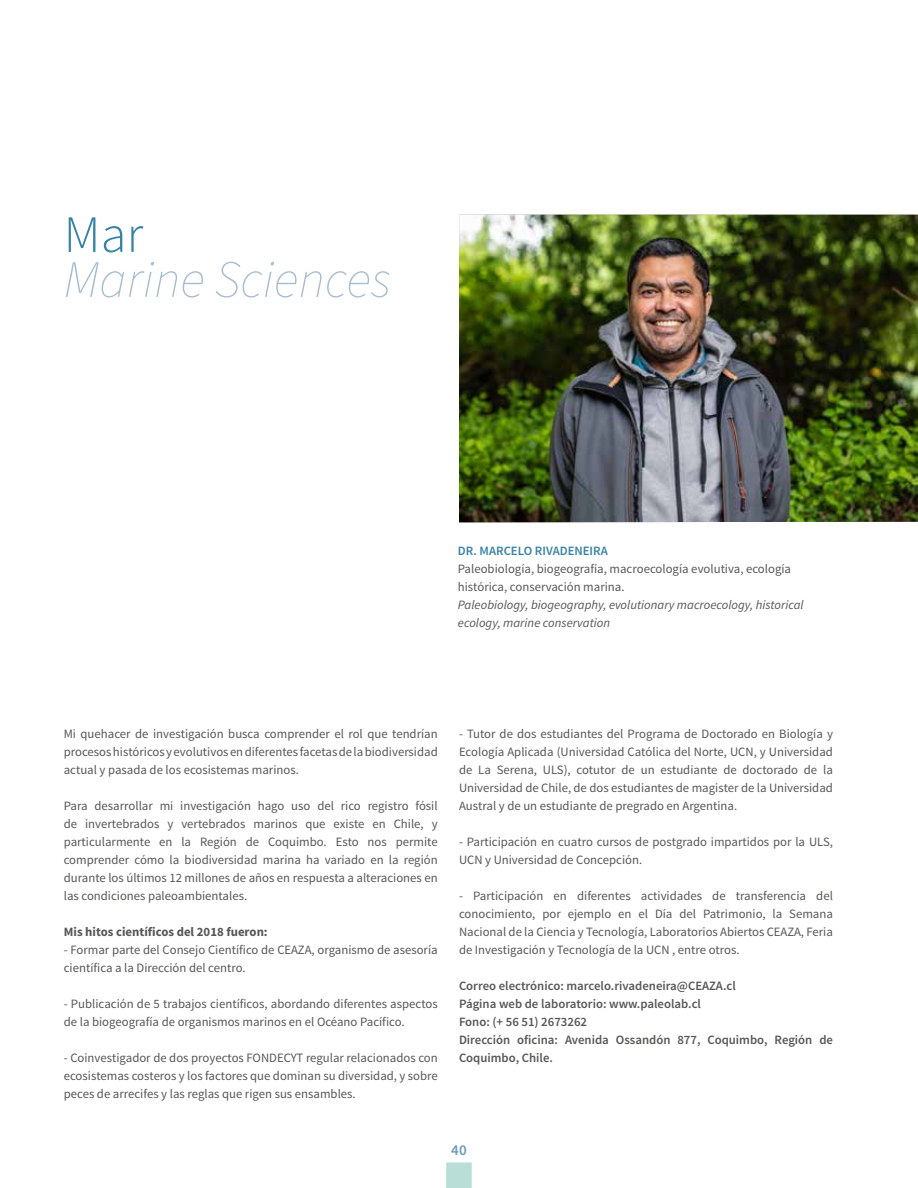
<style>
.page{position:relative;width:918px;height:1188px;background:#fff}
.page>*{position:absolute;margin:0;border:0;box-sizing:border-box;transform-origin:0 0}
.t1{font:italic 200 52.35px "Source Sans Pro";color:#a6bdd1}
.t2{font:300 52.35px "Source Sans Pro";color:#3683a6}
.t3{font:600 15px "Source Sans Pro";color:#6999b7}
.t4{font:12.75px/18px "Source Sans Pro";color:#575756;text-align:justify}
.t5{font:600 12.75px/18px "Source Sans Pro";color:#575756}
.t6{font:italic 12.75px/18px "Source Sans Pro";color:#575756}
.t7{font:700 12.75px "Source Sans Pro";color:#575756}
.t8{font:600 12.75px "Source Sans Pro";color:#3683a6}
</style>
<div class="page">
<img style="left:459px;top:215px;width:459px;height:307px">
<div style="left:446px;top:1162px;width:26px;height:26px;background:#b8ded7;border:2px solid #b8ded7"></div>
<h1 class="t2" style="left:64px;top:203px;width:81px">Mar</h1>
<h1 class="t1" style="left:64px;top:248px;width:329px">Marine Sciences</h1>
<p class="t8" style="left:458px;top:542px;width:151px">DR. MARCELO RIVADENEIRA</p>
<p class="t4" style="left:458px;top:560px;width:335px">Paleobiología, biogeografía, macroecología evolutiva, ecología histórica, conservación marina.</p>
<p class="t6" style="left:458px;top:595px;width:347px">Paleobiology, biogeography, evolutionary macroecology, historical ecology, marine conservation</p>
<p class="t4" style="left:64px;top:725px;width:376px">Mi quehacer de investigación busca comprender el rol que tendrían procesos históricos y evolutivos en diferentes facetas de la biodiversidad actual y pasada de los ecosistemas marinos.</p>
<p class="t4" style="left:64px;top:797px;width:375px">Para desarrollar mi investigación hago uso del rico registro fósil de invertebrados y vertebrados marinos que existe en Chile, y particularmente en la Región de Coquimbo. Esto nos permite comprender cómo la biodiversidad marina ha variado en la región durante los últimos 12 millones de años en respuesta a alteraciones en las condiciones paleoambientales.</p>
<p class="t7" style="left:64px;top:924px;width:206px">Mis hitos científicos del 2018 fueron:</p>
<p class="t4" style="left:64px;top:941px;width:375px">- Formar parte del Consejo Científico de CEAZA, organismo de asesoría científica a la Dirección del centro.</p>
<p class="t4" style="left:64px;top:995px;width:375px">- Publicación de 5 trabajos científicos, abordando diferentes aspectos de la biogeografía de organismos marinos en el Océano Pacífico.</p>
<p class="t4" style="left:64px;top:1049px;width:376px">- Coinvestigador de dos proyectos FONDECYT regular relacionados con ecosistemas costeros y los factores que dominan su diversidad, y sobre peces de arrecifes y las reglas que rigen sus ensambles.</p>
<p class="t4" style="left:459px;top:725px;width:375px">- Tutor de dos estudiantes del Programa de Doctorado en Biología y Ecología Aplicada (Universidad Católica del Norte, UCN, y Universidad de La Serena, ULS), cotutor de un estudiante de doctorado de la Universidad de Chile, de dos estudiantes de magister de la Universidad Austral y de un estudiante de pregrado en Argentina.</p>
<p class="t4" style="left:459px;top:833px;width:375px">- Participación en cuatro cursos de postgrado impartidos por la ULS,<br>UCN y Universidad de Concepción.</p>
<p class="t4" style="left:459px;top:887px;width:375px">- Participación en diferentes actividades de transferencia del conocimiento, por ejemplo en el Día del Patrimonio, la Semana Nacional de la Ciencia y Tecnología, Laboratorios Abiertos CEAZA, Feria de Investigación y Tecnología de la UCN , entre otros.</p>
<p class="t5" style="left:459px;top:977px;width:375px">Correo electrónico: marcelo.rivadeneira@CEAZA.cl<br>Página web de laboratorio: www.paleolab.cl<br>Fono: (+ 56 51) 2673262<br>Dirección oficina: Avenida Ossandón 877, Coquimbo, Región de Coquimbo, Chile.</p>
<p class="t3" style="left:451px;top:1140px;width:17px">40</p>
</div>
